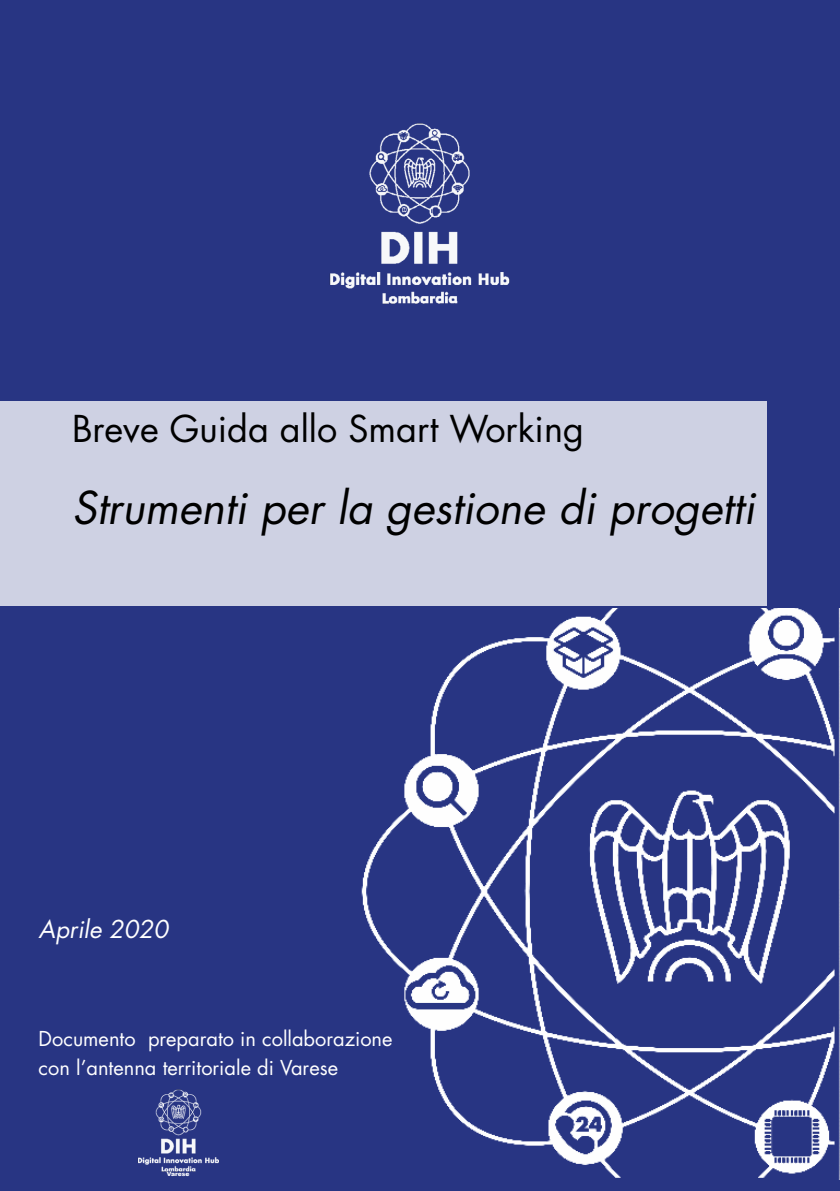
<style>
.page{position:relative;width:840px;height:1191px;background:#fff}
.page>*{position:absolute;margin:0;border:0;box-sizing:border-box;transform-origin:0 0}
.t1{font:italic 44px "Futura Std";color:#000}
.t2{font:36px "Futura Std";color:#000}
.t3{font:italic 24px "Futura Std";color:#fff}
.t4{font:20px/28.8px "Futura Std";color:#fff}
.t5{font:900 6px "Arial";color:#fff}
</style>
<div class="page">
<div style="left:0;top:0;width:839px;height:1191px;background:#283583"></div>
<img style="left:361px;top:609px;width:478px;height:570px">
<div style="left:0;top:401px;width:766px;height:204px;background:#ced1e3"></div>
<img style="left:137px;top:1089px;width:83px;height:83px">
<img style="left:329px;top:123px;width:181px;height:181px">
<p class="t2" style="left:72px;top:406px;width:513px">Breve Guida allo Smart Working</p>
<p class="t1" style="left:72px;top:479px;width:684px">Strumenti per la gestione di progetti</p>
<p class="t3" style="left:39px;top:914px;width:131px">Aprile 2020</p>
<p class="t4" style="left:39px;top:1024px;width:355px">Documento preparato in collaborazione con l’antenna territoriale di Varese</p>
<p class="t5" style="left:167px;top:1169px;width:24px">Varese</p>
</div>
